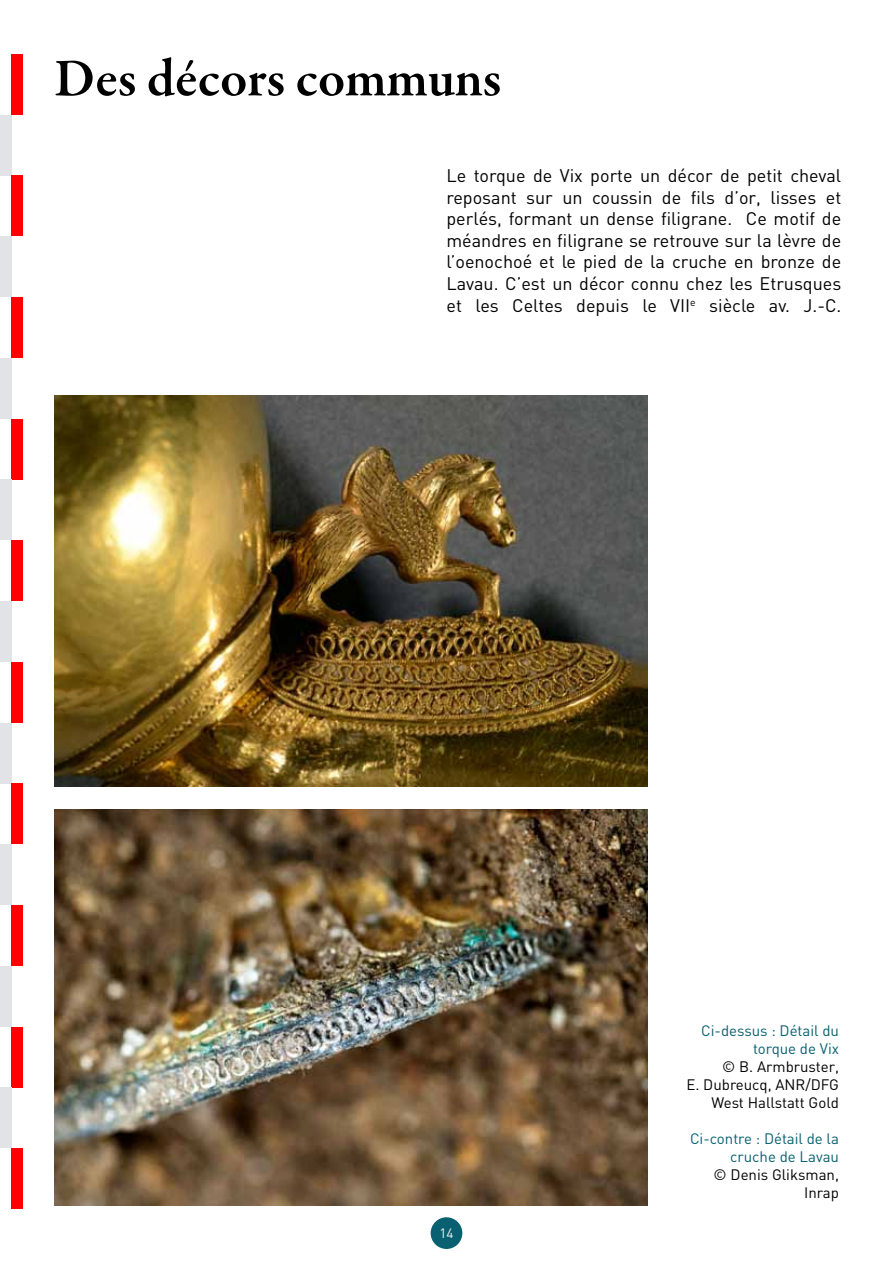
<style>
.page{position:relative;width:893px;height:1263px;background:#fff}
.page>*{position:absolute;margin:0;border:0;box-sizing:border-box;transform-origin:0 0}
.t1{font:600 54px "Garamond Premr Pro";color:#000}
.t2{font:18px/21.6px "DIN";color:#000;text-align:justify}
.t3{font:15px/18px "DIN";color:#000;text-align:right}
.t4{font:15px/18px "DIN";color:#086070;text-align:right}
.t5{font:13.5px "DIN";color:#f3f5f7}
</style>
<div class="page">
<div style="left:431px;top:1217px;width:31px;height:32px;background:#086070;border-radius:50%"></div>
<img style="left:54px;top:396px;width:593px;height:391px">
<img style="left:54px;top:810px;width:593px;height:396px">
<div style="left:11px;top:54px;width:12px;height:61px;background:#f00"></div>
<div style="left:0;top:115px;width:11px;height:61px;background:#e1e3e6"></div>
<div style="left:11px;top:176px;width:12px;height:60px;background:#f00"></div>
<div style="left:0;top:236px;width:11px;height:61px;background:#e1e3e6"></div>
<div style="left:11px;top:297px;width:12px;height:61px;background:#f00"></div>
<div style="left:0;top:358px;width:11px;height:61px;background:#e1e3e6"></div>
<div style="left:11px;top:419px;width:12px;height:60px;background:#f00"></div>
<div style="left:0;top:479px;width:11px;height:61px;background:#e1e3e6"></div>
<div style="left:11px;top:540px;width:12px;height:61px;background:#f00"></div>
<div style="left:0;top:601px;width:11px;height:61px;background:#e1e3e6"></div>
<div style="left:11px;top:662px;width:12px;height:61px;background:#f00"></div>
<div style="left:0;top:723px;width:11px;height:60px;background:#e1e3e6"></div>
<div style="left:11px;top:783px;width:12px;height:61px;background:#f00"></div>
<div style="left:0;top:844px;width:11px;height:61px;background:#e1e3e6"></div>
<div style="left:11px;top:905px;width:12px;height:61px;background:#f00"></div>
<div style="left:0;top:966px;width:11px;height:60px;background:#e1e3e6"></div>
<div style="left:11px;top:1026px;width:12px;height:61px;background:#f00"></div>
<div style="left:0;top:1087px;width:11px;height:61px;background:#e1e3e6"></div>
<div style="left:11px;top:1148px;width:12px;height:61px;background:#f00"></div>
<h1 class="t1" style="left:54px;top:46px;width:449px">Des décors communs</h1>
<p class="t2" style="left:446px;top:164px;width:396px">Le torque de Vix porte un décor de petit cheval reposant sur un coussin de fils d’or, lisses et perlés, formant un dense filigrane. Ce motif de méandres en filigrane se retrouve sur la lèvre de l’oenochoé et le pied de la cruche en bronze de Lavau. C’est un décor connu chez les Etrusques et les Celtes depuis le VII<sup>e</sup> siècle av. J.-C.</p>
<p class="t5" style="left:439px;top:1225px;width:16px">14</p>
<p class="t4" style="left:701px;top:1021px;width:139px">Ci-dessus : Détail du torque de Vix</p>
<p class="t3" style="left:686px;top:1057px;width:154px">© B. Armbruster,<br>E. Dubreucq, ANR/DFG<br>West Hallstatt Gold</p>
<p class="t4" style="left:690px;top:1129px;width:150px">Ci-contre : Détail de la cruche de Lavau</p>
<p class="t3" style="left:714px;top:1165px;width:127px">© Denis Gliksman,<br>Inrap</p>
</div>
